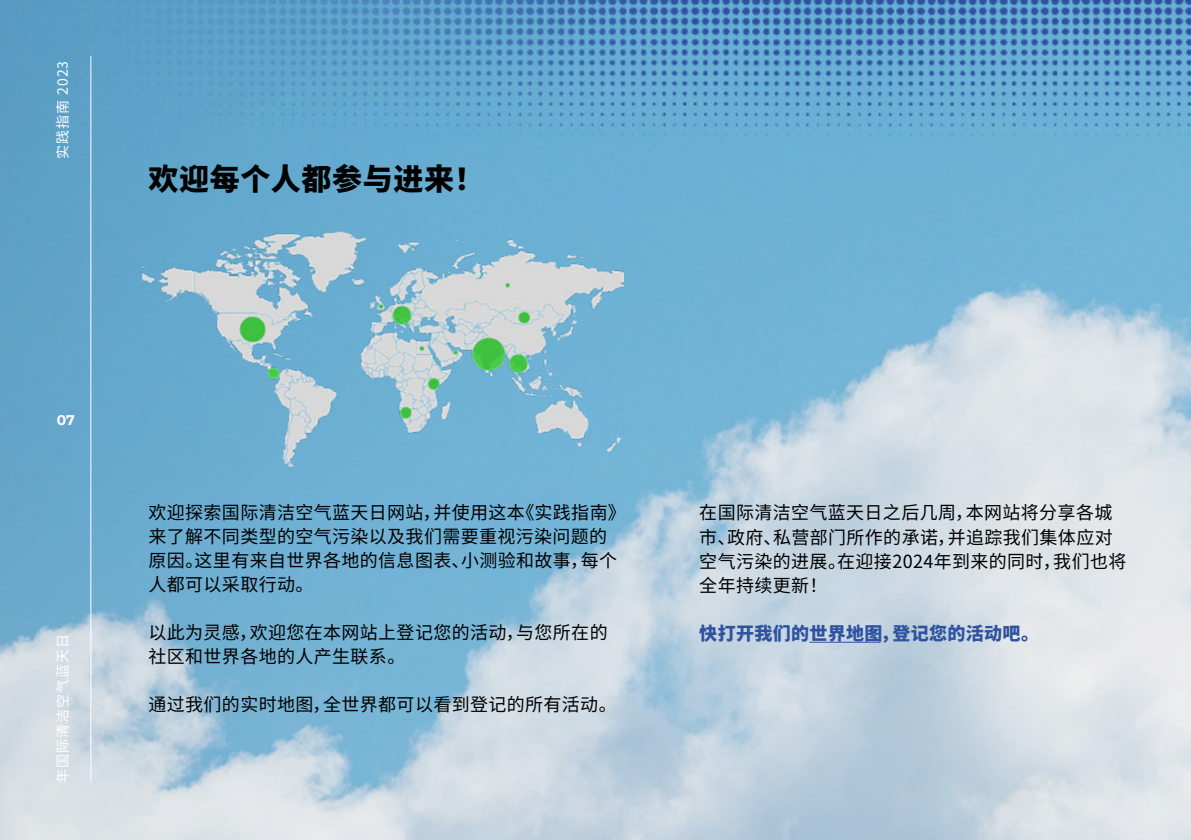
<style>
.page{position:relative;width:1191px;height:840px;background:#fff}
.page>*{position:absolute;margin:0;border:0;box-sizing:border-box;transform-origin:0 0}
.t1{font:900 30px "Noto Sans SC";letter-spacing:.02em;color:#000}
.t2{font:18px/24px "Noto Sans SC";letter-spacing:.02em;color:#000}
.t3{font:900 18px "Noto Sans SC";letter-spacing:.02em;color:#2f52a0}
.t4{font:14px "Noto Sans SC";letter-spacing:.07em;color:#fff}
.t5{font:700 14px "Montserrat";color:#fff}
</style>
<div class="page">
<img style="left:0;top:0;width:1191px;height:839px">
<hr style="left:90px;top:56px;width:1px;height:726px;background:#fff">
<img style="left:142px;top:231px;width:482px;height:240px">
<hr style="left:809px;top:641px;width:71px;height:1px;background:#2f52a0">
<p class="t4" style="left:55px;top:159px;width:100px;rotate:-90deg">实践指南 2023</p>
<h1 class="t1" style="left:148px;top:162px;width:338px">欢迎每个人都参与进来！</h1>
<p class="t5" style="left:57px;top:410px;width:20px">07</p>
<p class="t4" style="left:55px;top:782px;width:150px;rotate:-90deg">年国际清洁空气蓝天日</p>
<p class="t2" style="left:148px;top:500px;width:479px">欢迎探索国际清洁空气蓝天日网站，并使用这本《实践指南》来了解不同类型的空气污染以及我们需要重视污染问题的原因。这里有来自世界各地的信息图表、小测验和故事，每个人都可以采取行动。</p>
<p class="t2" style="left:148px;top:620px;width:461px">以此为灵感，欢迎您在本网站上登记您的活动，与您所在的社区和世界各地的人产生联系。</p>
<p class="t2" style="left:148px;top:692px;width:470px">通过我们的实时地图，全世界都可以看到登记的所有活动。</p>
<p class="t2" style="left:699px;top:501px;width:428px">在国际清洁空气蓝天日之后几周，本网站将分享各城市、政府、私营部门所作的承诺，并追踪我们集体应对空气污染的进展。在迎接2024年到来的同时，我们也将全年持续更新！</p>
<p class="t3" style="left:699px;top:622px;width:341px">快打开我们的世界地图，登记您的活动吧。</p>
</div>
